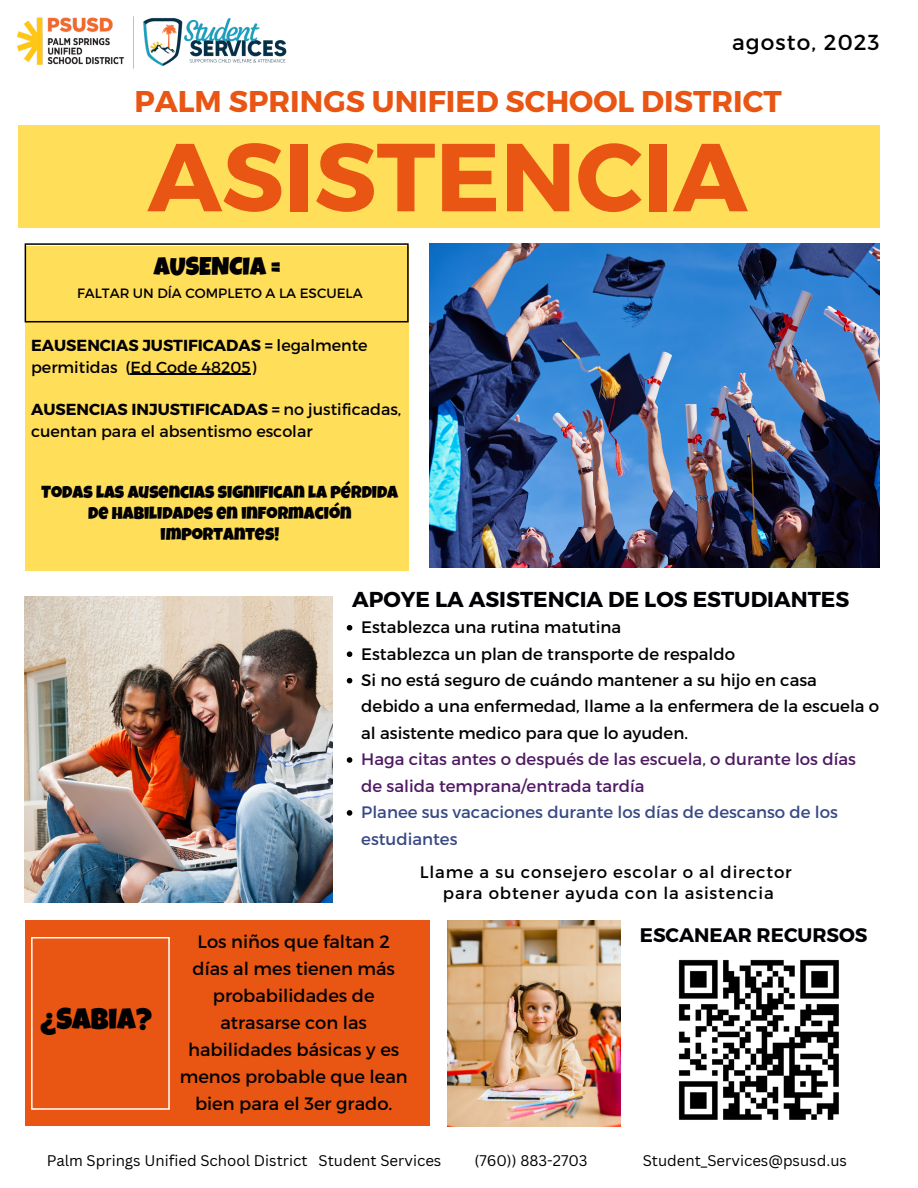
<style>
.page{position:relative;width:918px;height:1188px;background:#fff}
.page>*{position:absolute;margin:0;border:0;box-sizing:border-box;transform-origin:0 0}
.t1{font:700 96.3px "Montserrat";color:#e95513}
.t2{font:700 30px "Montserrat";color:#e95513}
.t3{font:29.7px "Luckiest Guy";color:#000}
.t4{font:25.5px "Luckiest Guy";color:#010004}
.t5{font:21.75px "Montserrat";letter-spacing:.05em;color:#010004}
.t6{font:700 21.6px "Montserrat";color:#010004}
.t7{font:700 19.65px "Montserrat";color:#010004}
.t8{font:17.85px/27px "Montserrat";color:#000;text-align:center}
.t9{font:17.55px/21.3px "Luckiest Guy";color:#010004;text-align:center}
.t10{font:16.65px/26.4px "Montserrat";color:#010004}
.t11{font:16.65px/26.4px "Montserrat";color:#4f1964}
.t12{font:16.65px "Montserrat";letter-spacing:.05em;color:#010004}
.t13{font:16.65px/26.4px "Montserrat";color:#384985}
.t14{font:16.05px/21.3px "Montserrat";color:#010004}
.t15{font:15px "Canva Sans";color:#000}
.t16{font:13.5px "Montserrat";color:#010004}
.s1{font-weight:700}
</style>
<div class="page">
<img style="left:430px;top:243px;width:450px;height:324px">
<img style="left:25px;top:596px;width:308px;height:306px">
<img style="left:448px;top:920px;width:173px;height:206px">
<div style="left:25px;top:246px;width:384px;height:324px;background:#ffde59"></div>
<div style="left:25px;top:921px;width:405px;height:205px;background:#e95513"></div>
<svg style="left:25px;top:243px;width:384px;height:79px"></svg>
<svg style="left:31px;top:937px;width:139px;height:173px"></svg>
<div style="left:18px;top:126px;width:861px;height:102px;background:#ffde59"></div>
<img style="left:18px;top:16px;width:269px;height:52px">
<img style="left:678px;top:959px;width:161px;height:161px">
<hr style="left:131px;top:374px;width:120px;height:1px;background:#010004">
<svg style="left:347px;top:625px;width:5px;height:6px"></svg>
<svg style="left:347px;top:651px;width:5px;height:6px"></svg>
<svg style="left:347px;top:678px;width:5px;height:5px"></svg>
<svg style="left:347px;top:757px;width:5px;height:6px"></svg>
<svg style="left:347px;top:810px;width:5px;height:6px"></svg>
<p class="t5" style="left:732px;top:28px;width:149px">agosto, 2023</p>
<p class="t2" style="left:134px;top:82px;width:649px">PALM SPRINGS UNIFIED SCHOOL DISTRICT</p>
<p class="t1" style="left:148px;top:114px;width:601px">ASISTENCIA</p>
<p class="t4" style="left:154px;top:257px;width:129px">AUSENCIA =</p>
<p class="t16" style="left:77px;top:284px;width:287px">FALTAR UN DÍA COMPLETO A LA ESCUELA</p>
<p class="t14" style="left:31px;top:334px;width:338px"><span class="s1">EAUSENCIAS JUSTIFICADAS =</span> legalmente permitidas (Ed Code 48205)</p>
<p class="t14" style="left:31px;top:398px;width:372px"><span class="s1">AUSENCIAS INJUSTIFICADAS =</span> no justificadas, cuentan para el absentismo escolar</p>
<p class="t9" style="left:42px;top:483px;width:358px">TODAS LAS AUSENCIAS SIGNIFICAN LA PÉRDIDA<br>DE HABILIDADES EN INFORMACIÓN<br>IMPORTANTES!</p>
<p class="t6" style="left:352px;top:585px;width:499px">APOYE LA ASISTENCIA DE LOS ESTUDIANTES</p>
<p class="t3" style="left:40px;top:1008px;width:114px">¿SABIA?</p>
<p class="t10" style="left:361px;top:613px;width:261px">Establezca una rutina matutina</p>
<p class="t10" style="left:361px;top:640px;width:375px">Establezca un plan de transporte de respaldo</p>
<p class="t10" style="left:361px;top:666px;width:520px">Si no está seguro de cuándo mantener a su hijo en casa debido a una enfermedad, llame a la enfermera de la escuela o al asistente medico para que lo ayuden.</p>
<p class="t11" style="left:361px;top:745px;width:496px">Haga citas antes o después de las escuela, o durante los días de salida temprana/entrada tardía</p>
<p class="t13" style="left:361px;top:798px;width:478px">Planee sus vacaciones durante los días de descanso de los estudiantes</p>
<p class="t12" style="left:420px;top:862px;width:374px">Llame a su consejero escolar o al director</p>
<p class="t12" style="left:443px;top:882px;width:332px">para obtener ayuda con la asistencia</p>
<p class="t8" style="left:180px;top:927px;width:229px">Los niños que faltan 2 días al mes tienen más probabilidades de atrasarse con las habilidades básicas y es menos probable que lean bien para el 3er grado.</p>
<p class="t7" style="left:640px;top:923px;width:229px">ESCANEAR RECURSOS</p>
<p class="t15" style="left:47px;top:1150px;width:396px">Palm Springs Unified School District Student Services</p>
<p class="t15" style="left:474px;top:1150px;width:115px">(760)) 883-2703</p>
<p class="t15" style="left:643px;top:1150px;width:206px">Student_Services@psusd.us</p>
</div>
